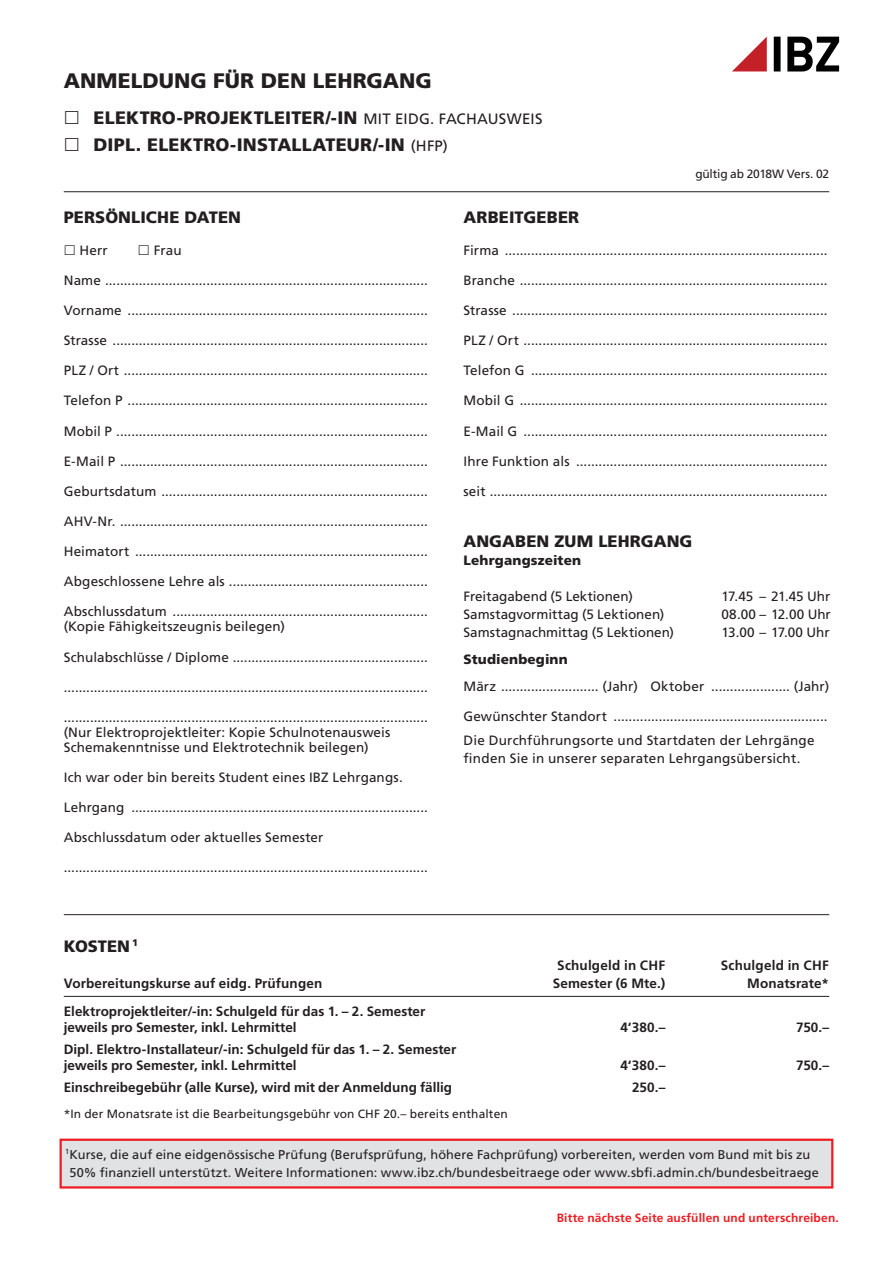
<style>
.page{position:relative;width:893px;height:1263px;background:#fff}
.page>*{position:absolute;margin:0;border:0;box-sizing:border-box;transform-origin:0 0}
.t1{font:900 21px "Frutiger LT Std";color:#231f20}
.t2{font:900 18px/27px "Frutiger LT Std";letter-spacing:.01em;color:#231f20}
.t3{font:900 16.5px "Frutiger LT Std";letter-spacing:.005em;color:#231f20}
.t4{font:13.5px/15px "Frutiger LT Std";letter-spacing:.01em;color:#231f20}
.t5{font:700 13.5px/16.5px "Frutiger LT Std";color:#231f20}
.t6{font:900 13.5px "Frutiger LT Std";letter-spacing:.01em;color:#231f20}
.t7{font:12.75px/18px "Frutiger LT Std";letter-spacing:.01em;color:#231f20}
.t8{font:12px "Frutiger LT Std";letter-spacing:.01em;color:#231f20}
.t9{font:700 12px "Frutiger LT Std";letter-spacing:.015em;color:#ee1d23}
.t10{font:12px "Frutiger LT Std";letter-spacing:-.015em;color:#231f20}
.s1{font-weight:400;font-size:15px}
</style>
<div class="page">
<svg style="left:774px;top:37px;width:65px;height:35px"></svg>
<svg style="left:732px;top:37px;width:35px;height:34px"></svg>
<hr style="left:64px;top:191px;width:765px;height:1px;background:#231f20">
<hr style="left:64px;top:914px;width:765px;height:1px;background:#231f20">
<hr style="left:64px;top:996px;width:765px;height:1px;background:#231f20">
<div style="left:61px;top:1140px;width:771px;height:47px;background:#e1e2e4"></div>
<div style="left:60px;top:1138px;width:773px;height:50px;border:2px solid #ee1d23"></div>
<h1 class="t1" style="left:64px;top:67px;width:369px">ANMELDUNG FÜR DEN LEHRGANG</h1>
<h2 class="t2" style="left:94px;top:104px;width:450px">ELEKTRO-PROJEKTLEITER/-IN <span class="s1">MIT EIDG. FACHAUSWEIS<br></span>DIPL. ELEKTRO-INSTALLATEUR/-IN <span class="s1">(HFP)</span></h2>
<p class="t10" style="left:695px;top:166px;width:135px">gültig ab 2018W Vers. 02</p>
<p class="t3" style="left:64px;top:207px;width:179px">PERSÖNLICHE DATEN</p>
<p class="t4" style="left:79px;top:243px;width:30px">Herr</p>
<p class="t4" style="left:154px;top:243px;width:29px">Frau</p>
<p class="t4" style="left:64px;top:273px;width:366px">Name ......................................................................................</p>
<p class="t4" style="left:64px;top:303px;width:366px">Vorname ................................................................................</p>
<p class="t4" style="left:64px;top:333px;width:366px">Strasse ....................................................................................</p>
<p class="t4" style="left:64px;top:363px;width:366px">PLZ / Ort .................................................................................</p>
<p class="t4" style="left:64px;top:393px;width:366px">Telefon P ................................................................................</p>
<p class="t4" style="left:64px;top:423px;width:366px">Mobil P ...................................................................................</p>
<p class="t4" style="left:64px;top:454px;width:366px">E-Mail P ..................................................................................</p>
<p class="t4" style="left:64px;top:484px;width:366px">Geburtsdatum .......................................................................</p>
<p class="t4" style="left:64px;top:514px;width:366px">AHV-Nr. ..................................................................................</p>
<p class="t4" style="left:64px;top:544px;width:366px">Heimatort ..............................................................................</p>
<p class="t4" style="left:64px;top:574px;width:366px">Abgeschlossene Lehre als .....................................................</p>
<p class="t4" style="left:64px;top:604px;width:366px">Abschlussdatum .................................................................... (Kopie Fähigkeitszeugnis beilegen)</p>
<p class="t4" style="left:64px;top:649px;width:366px">Schulabschlüsse / Diplome ....................................................</p>
<p class="t4" style="left:64px;top:679px;width:366px">.................................................................................................</p>
<p class="t4" style="left:64px;top:710px;width:366px">................................................................................................. (Nur Elektroprojektleiter: Kopie Schulnotenausweis<br>Schemakenntnisse und Elektrotechnik beilegen)</p>
<p class="t4" style="left:64px;top:770px;width:341px">Ich war oder bin bereits Student eines IBZ Lehrgangs.</p>
<p class="t4" style="left:64px;top:800px;width:366px">Lehrgang ...............................................................................</p>
<p class="t4" style="left:64px;top:830px;width:261px">Abschlussdatum oder aktuelles Semester</p>
<p class="t4" style="left:64px;top:860px;width:366px">.................................................................................................</p>
<p class="t3" style="left:64px;top:936px;width:76px">KOSTEN <sup>1</sup></p>
<p class="t3" style="left:463px;top:207px;width:117px">ARBEITGEBER</p>
<p class="t4" style="left:463px;top:243px;width:366px">Firma ......................................................................................</p>
<p class="t4" style="left:463px;top:273px;width:366px">Branche ..................................................................................</p>
<p class="t4" style="left:463px;top:303px;width:366px">Strasse ....................................................................................</p>
<p class="t4" style="left:463px;top:333px;width:366px">PLZ / Ort .................................................................................</p>
<p class="t4" style="left:463px;top:363px;width:366px">Telefon G ...............................................................................</p>
<p class="t4" style="left:463px;top:393px;width:366px">Mobil G ..................................................................................</p>
<p class="t4" style="left:463px;top:423px;width:366px">E-Mail G .................................................................................</p>
<p class="t4" style="left:463px;top:454px;width:366px">Ihre Funktion als ...................................................................</p>
<p class="t4" style="left:463px;top:484px;width:366px">seit ..........................................................................................</p>
<p class="t3" style="left:463px;top:531px;width:230px">ANGABEN ZUM LEHRGANG</p>
<p class="t6" style="left:463px;top:552px;width:119px">Lehrgangszeiten</p>
<p class="t4" style="left:463px;top:588px;width:171px">Freitagabend (5 Lektionen)</p>
<p class="t4" style="left:721px;top:588px;width:110px">17.45 – 21.45 Uhr</p>
<p class="t4" style="left:463px;top:606px;width:202px">Samstagvormittag (5 Lektionen)</p>
<p class="t4" style="left:721px;top:606px;width:111px">08.00 – 12.00 Uhr</p>
<p class="t4" style="left:463px;top:624px;width:212px">Samstagnachmittag (5 Lektionen)</p>
<p class="t4" style="left:721px;top:624px;width:110px">13.00 – 17.00 Uhr</p>
<p class="t6" style="left:463px;top:651px;width:106px">Studienbeginn</p>
<p class="t4" style="left:463px;top:678px;width:367px">März .......................... (Jahr) Oktober ..................... (Jahr)</p>
<p class="t4" style="left:463px;top:704px;width:366px;line-height:23.9px">Gewünschter Standort .........................................................<br>Die Durchführungsorte und Startdaten der Lehrgänge</p>
<p class="t4" style="left:463px;top:750px;width:338px">finden Sie in unserer separaten Lehrgangsübersicht.</p>
<p class="t5" style="left:557px;top:957px;width:109px">Schulgeld in CHF</p>
<p class="t5" style="left:721px;top:957px;width:109px">Schulgeld in CHF</p>
<p class="t5" style="left:64px;top:975px;width:260px">Vorbereitungskurse auf eidg. Prüfungen</p>
<p class="t5" style="left:553px;top:975px;width:114px">Semester (6 Mte.)</p>
<p class="t5" style="left:747px;top:975px;width:83px">Monatsrate*</p>
<p class="t5" style="left:64px;top:1003px;width:363px">Elektroprojektleiter/-in: Schulgeld für das 1. – 2. Semester jeweils pro Semester, inkl. Lehrmittel</p>
<p class="t5" style="left:621px;top:1019px;width:46px">4‘380.–</p>
<p class="t5" style="left:796px;top:1019px;width:35px">750.–</p>
<p class="t5" style="left:64px;top:1041px;width:394px">Dipl. Elektro-Installateur/-in: Schulgeld für das 1. – 2. Semester jeweils pro Semester, inkl. Lehrmittel</p>
<p class="t5" style="left:621px;top:1057px;width:46px">4‘380.–</p>
<p class="t5" style="left:796px;top:1057px;width:35px">750.–</p>
<p class="t5" style="left:64px;top:1079px;width:390px">Einschreibegebühr (alle Kurse), wird mit der Anmeldung fällig</p>
<p class="t5" style="left:632px;top:1079px;width:35px">250.–</p>
<p class="t8" style="left:64px;top:1107px;width:446px">*In der Monatsrate ist die Bearbeitungsgebühr von CHF 20.– bereits enthalten</p>
<p class="t7" style="left:69px;top:1145px;width:751px;text-indent:-4px"><sup>1</sup>Kurse, die auf eine eidgenössische Prüfung (Berufsprüfung, höhere Fachprüfung) vorbereiten, werden vom Bund mit bis zu<br>50% finanziell unterstützt. Weitere Informationen: www.ibz.ch/bundesbeitraege oder www.sbfi.admin.ch/bundesbeitraege</p>
<p class="t9" style="left:557px;top:1210px;width:284px">Bitte nächste Seite ausfüllen und unterschreiben.</p>
</div>
